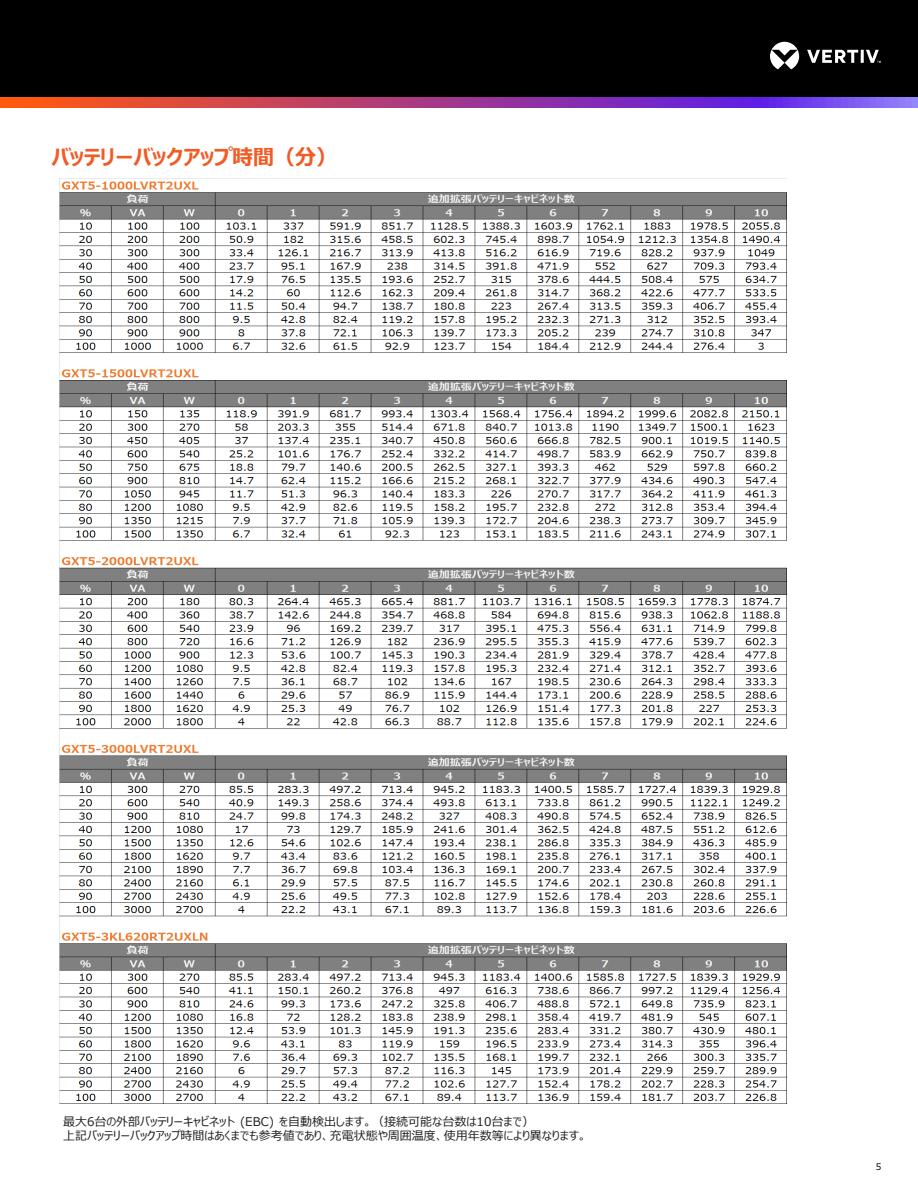
<style>
.page{position:relative;width:918px;height:1188px;background:#fff}
.page>*{position:absolute;margin:0;border:0;box-sizing:border-box;transform-origin:0 0}
.t1{font:700 21px "Meiryo UI";color:#f15b24}
.t2{font:12px/13.8px "Meiryo UI";color:#231f20}
.t3{font:9px "Meiryo UI";color:#000}
</style>
<div class="page">
<div style="left:0;top:0;width:918px;height:108px;background:#000"></div>
<svg style="left:770px;top:42px;width:111px;height:27px"></svg>
<svg style="left:0;top:98px;width:918px;height:10px;background:#a73f8c"></svg>
<img style="left:60px;top:178px;width:726px;height:926px">
<h1 class="t1" style="left:51px;top:143px;width:287px">バッテリーバックアップ時間（分）</h1>
<p class="t2" style="left:63px;top:1115px;width:525px">最大6台の外部バッテリーキャビネット (EBC) を自動検出します。（接続可能な台数は10台まで）<br>上記バッテリーバックアップ時間はあくまでも参考値であり、充電状態や周囲温度、使用年数等により異なります。</p>
<p class="t3" style="left:876px;top:1160px;width:7px">5</p>
</div>
